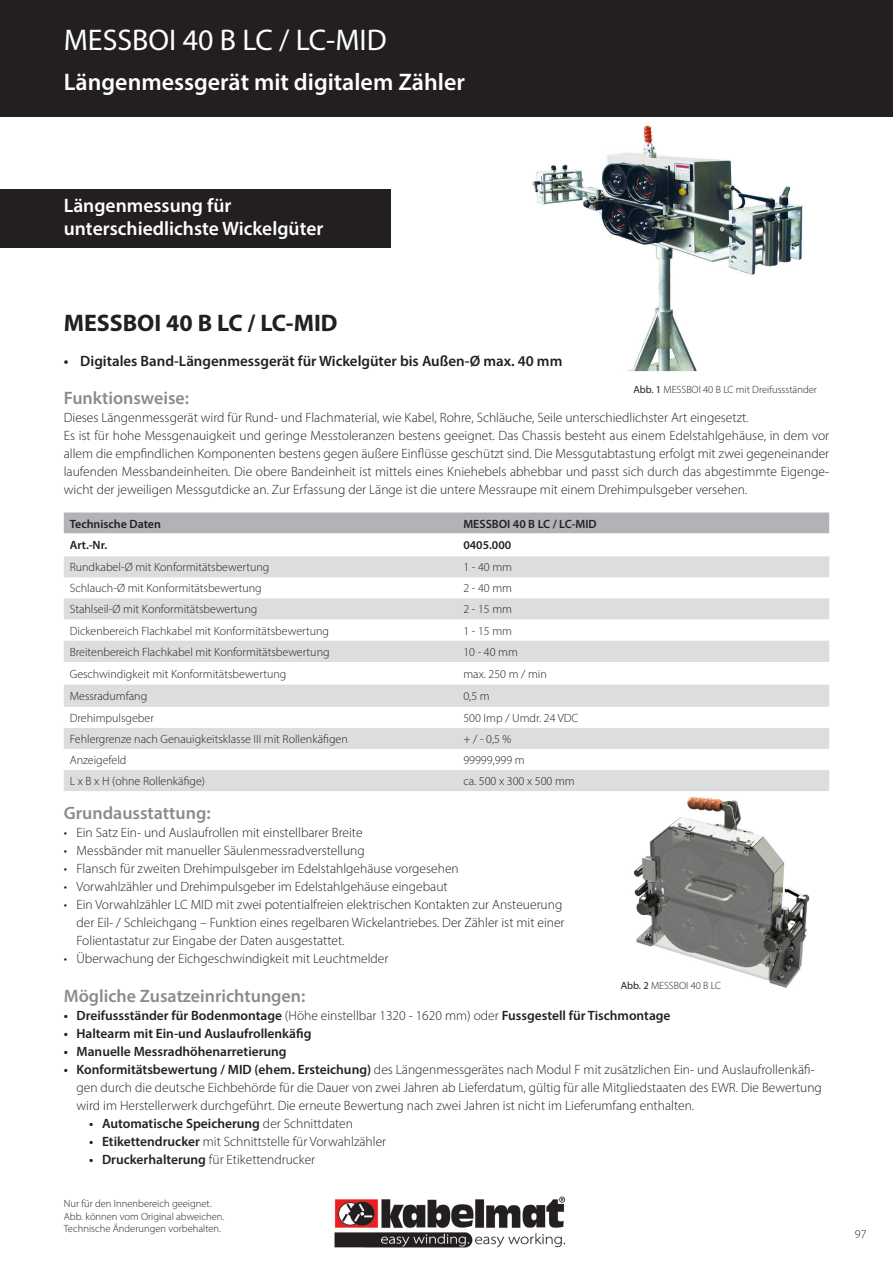
<style>
.page{position:relative;width:893px;height:1263px;background:#fff}
.page>*{position:absolute;margin:0;border:0;box-sizing:border-box;transform-origin:0 0}
.Titel{font:30px "Myriad Pro";color:#fff}
.Sub-Headline_16p{font:600 24px "Myriad Pro";color:#fff}
.Produktüberschrift_L{font:700 24px "Myriad Pro";color:#231f20}
.Produktübersicht{font:600 19.5px "Myriad Pro";color:#fff}
.Headline_Fliesstext{font:600 18px "Myriad Pro";color:#898c8e}
.Fliesstext_FreeSetLi{font:600 18px "Myriad Pro";color:#898c8e}
.t1{font:600 15px "Myriad Pro";color:#231f20}
.Fliesstext_FreeSetLi-2{font:300 13.5px/18px "Myriad Pro";color:#231f20;text-align:justify}
.Aufzählung_3mm_einge{font:300 13.5px/18px "Myriad Pro";color:#231f20}
.t2{font:600 13.5px "Myriad Pro";color:#231f20}
.Tabelle_Text_Freeset{font:300 12px "Myriad Pro";color:#231f20}
.Tabelle_Text_Freeset-2{font:600 12px "Myriad Pro";color:#231f20}
.Produktübersicht-2{font:300 10.5px "Myriad Pro";color:#231f20}
.Bildunterschrift_Fre{font:300 10.5px "Myriad Pro";color:#231f20}
.s1{font-weight:400}
.s2{font-weight:300}
.s3{font-weight:600}
</style>
<div class="page">
<img style="left:334px;top:1196px;width:232px;height:52px">
<div style="left:0;top:0;width:893px;height:117px;background:#231f20"></div>
<div style="left:0;top:189px;width:390px;height:59px;background:#231f20"></div>
<div style="left:64px;top:512px;width:765px;height:21px;background:#b2b3b7"></div>
<svg style="left:64px;top:533px;width:765px;height:1px"></svg>
<svg style="left:64px;top:556px;width:765px;height:235px;fill:#dcdddf"></svg>
<svg style="left:64px;top:662px;width:765px;height:22px"></svg>
<img style="left:633px;top:797px;width:177px;height:190px">
<img style="left:532px;top:126px;width:271px;height:244px">
<p class="Titel" style="left:64px;top:22px;width:324px">MESSBOI 40 B LC / LC-MID</p>
<p class="Sub-Headline_16p" style="left:64px;top:67px;width:403px">Längenmessgerät mit digitalem Zähler</p>
<p class="Produktübersicht" style="left:64px;top:193px;width:169px">Längenmessung für</p>
<p class="Produktübersicht" style="left:64px;top:216px;width:261px">unterschiedlichste Wickelgüter</p>
<p class="Produktüberschrift_L" style="left:64px;top:308px;width:275px">MESSBOI 40 B LC / LC-MID</p>
<p class="t1" style="left:64px;top:352px;width:500px">• Digitales Band-Längenmessgerät für Wickelgüter bis Außen-Ø max. 40 mm</p>
<p class="Bildunterschrift_Fre" style="left:633px;top:383px;width:185px"><span class="s1">Abb. 1</span> MESSBOI 40 B LC mit Dreifussständer</p>
<p class="Fliesstext_FreeSetLi" style="left:64px;top:386px;width:127px">Funktionsweise:</p>
<p class="Fliesstext_FreeSetLi-2" style="left:64px;top:408px;width:686px">Dieses Längenmessgerät wird für Rund- und Flachmaterial, wie Kabel, Rohre, Schläuche, Seile unterschiedlichster Art eingesetzt.</p>
<p class="Fliesstext_FreeSetLi-2" style="left:64px;top:426px;width:767px">Es ist für hohe Messgenauigkeit und geringe Messtoleranzen bestens geeignet. Das Chassis besteht aus einem Edelstahlgehäuse, in dem vor allem die empfindlichen Komponenten bestens gegen äußere Einflüsse geschützt sind. Die Messgutabtastung erfolgt mit zwei gegeneinander laufenden Messbandeinheiten. Die obere Bandeinheit ist mittels eines Kniehebels abhebbar und passt sich durch das abgestimmte Eigenge&shy;wicht der jeweiligen Messgutdicke an. Zur Erfassung der Länge ist die untere Messraupe mit einem Drehimpulsgeber versehen.</p>
<p class="Tabelle_Text_Freeset-2" style="left:70px;top:516px;width:93px">Technische Daten</p>
<p class="Tabelle_Text_Freeset-2" style="left:463px;top:516px;width:135px">MESSBOI 40 B LC / LC-MID</p>
<p class="Tabelle_Text_Freeset-2" style="left:70px;top:538px;width:39px">Art.-Nr.</p>
<p class="Tabelle_Text_Freeset-2" style="left:463px;top:538px;width:49px">0405.000</p>
<p class="Tabelle_Text_Freeset" style="left:70px;top:560px;width:201px">Rundkabel-Ø mit Konformitätsbewertung</p>
<p class="Tabelle_Text_Freeset" style="left:463px;top:560px;width:50px">1 - 40 mm</p>
<p class="Tabelle_Text_Freeset" style="left:70px;top:581px;width:194px">Schlauch-Ø mit Konformitätsbewertung</p>
<p class="Tabelle_Text_Freeset" style="left:463px;top:581px;width:50px">2 - 40 mm</p>
<p class="Tabelle_Text_Freeset" style="left:70px;top:602px;width:189px">Stahlseil-Ø mit Konformitätsbewertung</p>
<p class="Tabelle_Text_Freeset" style="left:463px;top:602px;width:50px">2 - 15 mm</p>
<p class="Tabelle_Text_Freeset" style="left:70px;top:623px;width:261px">Dickenbereich Flachkabel mit Konformitätsbewertung</p>
<p class="Tabelle_Text_Freeset" style="left:463px;top:623px;width:50px">1 - 15 mm</p>
<p class="Tabelle_Text_Freeset" style="left:70px;top:645px;width:261px">Breitenbereich Flachkabel mit Konformitätsbewertung</p>
<p class="Tabelle_Text_Freeset" style="left:463px;top:645px;width:56px">10 - 40 mm</p>
<p class="Tabelle_Text_Freeset" style="left:70px;top:666px;width:218px">Geschwindigkeit mit Konformitätsbewertung</p>
<p class="Tabelle_Text_Freeset" style="left:463px;top:666px;width:85px">max. 250 m / min</p>
<p class="Tabelle_Text_Freeset" style="left:70px;top:689px;width:79px">Messradumfang</p>
<p class="Tabelle_Text_Freeset" style="left:463px;top:689px;width:28px">0,5 m</p>
<p class="Tabelle_Text_Freeset" style="left:70px;top:711px;width:86px">Drehimpulsgeber</p>
<p class="Tabelle_Text_Freeset" style="left:463px;top:711px;width:117px">500 Imp / Umdr. 24 VDC</p>
<p class="Tabelle_Text_Freeset" style="left:70px;top:732px;width:280px">Fehlergrenze nach Genauigkeitsklasse III mit Rollenkäfigen</p>
<p class="Tabelle_Text_Freeset" style="left:463px;top:732px;width:50px">+ / - 0,5 %</p>
<p class="Tabelle_Text_Freeset" style="left:70px;top:753px;width:58px">Anzeigefeld</p>
<p class="Tabelle_Text_Freeset" style="left:463px;top:753px;width:63px">99999,999 m</p>
<p class="Tabelle_Text_Freeset" style="left:70px;top:774px;width:137px">L x B x H (ohne Rollenkäfige)</p>
<p class="Tabelle_Text_Freeset" style="left:463px;top:774px;width:113px">ca. 500 x 300 x 500 mm</p>
<p class="Headline_Fliesstext" style="left:64px;top:801px;width:148px">Grundausstattung:</p>
<p class="Aufzählung_3mm_einge" style="left:64px;top:823px;width:300px">• Ein Satz Ein- und Auslaufrollen mit einstellbarer Breite</p>
<p class="Aufzählung_3mm_einge" style="left:64px;top:841px;width:303px">• Messbänder mit manueller Säulenmessradverstellung</p>
<p class="Aufzählung_3mm_einge" style="left:64px;top:859px;width:396px">• Flansch für zweiten Drehimpulsgeber im Edelstahlgehäuse vorgesehen</p>
<p class="Aufzählung_3mm_einge" style="left:64px;top:877px;width:385px">• Vorwahlzähler und Drehimpulsgeber im Edelstahlgehäuse eingebaut</p>
<p class="Aufzählung_3mm_einge" style="left:77px;top:895px;width:490px;text-indent:-13px">• Ein Vorwahlzähler LC MID mit zwei potentialfreien elektrischen Kontakten zur Ansteuerung der Eil- / Schleichgang – Funktion eines regelbaren Wickelantriebes. Der Zähler ist mit einer<br>Folientastatur zur Eingabe der Daten ausgestattet.</p>
<p class="Aufzählung_3mm_einge" style="left:64px;top:949px;width:326px">• Überwachung der Eichgeschwindigkeit mit Leuchtmelder</p>
<p class="Bildunterschrift_Fre" style="left:621px;top:979px;width:102px"><span class="s1">Abb. 2</span> MESSBOI 40 B LC</p>
<p class="Headline_Fliesstext" style="left:64px;top:985px;width:243px">Mögliche Zusatzeinrichtungen:</p>
<p class="t2" style="left:64px;top:1007px;width:608px">• Dreifussständer für Bodenmontage <span class="s2">(Höhe einstellbar 1320 - 1620 mm) oder</span> Fussgestell für Tischmontage</p>
<p class="t2" style="left:64px;top:1025px;width:249px">• Haltearm mit Ein-und Auslaufrollenkäfig</p>
<p class="t2" style="left:64px;top:1043px;width:224px">• Manuelle Messradhöhenarretierung</p>
<p class="Fliesstext_FreeSetLi-2" style="left:77px;top:1061px;width:747px;text-align:left;text-indent:-13px"><span class="s3">• Konformitätsbewertung / MID (ehem. Ersteichung)</span> des Längenmessgerätes nach Modul F mit zusätzlichen Ein- und Auslaufrollenkäfi&shy;gen durch die deutsche Eichbehörde für die Dauer von zwei Jahren ab Lieferdatum, gültig für alle Mitgliedstaaten des EWR. Die Bewertung wird im Herstellerwerk durchgeführt. Die erneute Bewertung nach zwei Jahren ist nicht im Lieferumfang enthalten.</p>
<p class="t2" style="left:89px;top:1115px;width:265px">• Automatische Speicherung <span class="s2">der Schnittdaten</span></p>
<p class="Fliesstext_FreeSetLi-2" style="left:89px;top:1133px;width:298px"><span class="s3">• Etikettendrucker</span> mit Schnittstelle für Vorwahlzähler</p>
<p class="Fliesstext_FreeSetLi-2" style="left:89px;top:1151px;width:227px"><span class="s3">• Druckerhalterung</span> für Etikettendrucker</p>
<p class="Produktübersicht-2" style="left:64px;top:1197px;width:149px">Nur für den Innenbereich geeignet.</p>
<p class="Produktübersicht-2" style="left:64px;top:1210px;width:162px">Abb. können vom Original abweichen.</p>
<p class="Produktübersicht-2" style="left:64px;top:1222px;width:159px">Technische Änderungen vorbehalten.</p>
<p class="Tabelle_Text_Freeset" style="left:855px;top:1227px;width:13px">97</p>
</div>
